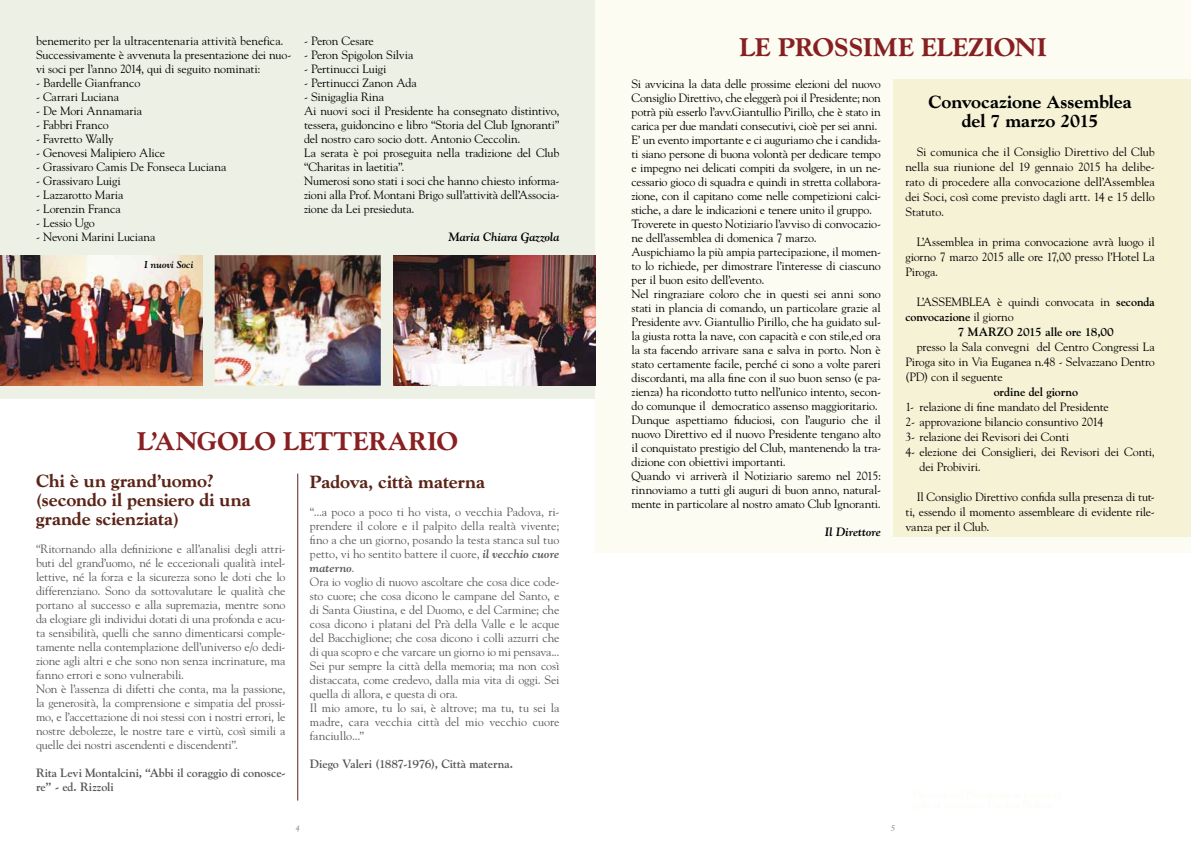
<style>
.page{position:relative;width:1191px;height:842px;background:#fff}
.page>*{position:absolute;margin:0;border:0;box-sizing:border-box;transform-origin:0 0}
.t1{font:800 26px "Goudy";letter-spacing:-.005em;color:#882022}
.t2{font:800 18px/19px "Goudy";letter-spacing:-.005em;color:#5b2417}
.t3{font:800 18px/19px "Goudy";letter-spacing:-.01em;color:#000;text-align:center}
.t4{font:12px/14px "Goudy Std";letter-spacing:-.015em;color:#000;text-align:justify}
.t5{font:12px/14px "Goudy Std";letter-spacing:-.01em;color:#58585a}
.t6{font:700 12px/14px "Goudy Std";letter-spacing:-.01em;color:#58585a}
.t7{font:700 12px "Goudy Std";letter-spacing:-.015em;color:#000}
.t8{font:italic 700 12px "Goudy Std";letter-spacing:-.005em;color:#000}
.t9{font:italic 700 10px "Goudy Std";letter-spacing:.005em;color:#000}
.t10{font:italic 8px "Goudy Std";color:#707172}
.s1{font-weight:700;font-style:italic}
.s2{font-weight:700}
.s3{font-weight:400}
</style>
<div class="page">
<div style="left:0;top:0;width:595px;height:398px;background:#edf0e4"></div>
<div style="left:595px;top:0;width:596px;height:553px;background:#fcfcf3"></div>
<img style="left:215px;top:255px;width:166px;height:131px">
<img style="left:393px;top:255px;width:202px;height:131px">
<img style="left:0;top:255px;width:202px;height:131px">
<hr style="left:297px;top:474px;width:1px;height:327px;background:#5b2417">
<div style="left:893px;top:79px;width:298px;height:457px;background:#f6f2d5"></div>
<p class="t4" style="left:36px;top:34px;width:257px;text-align:left">benemerito per la ultracentenaria attività benefica.<br>Successivamente è avvenuta la presentazione dei nuo&shy;vi soci per l’anno 2014, qui di seguito nominati:</p>
<p class="t4" style="left:36px;top:76px;width:106px">- Bardelle Gianfranco</p>
<p class="t4" style="left:36px;top:90px;width:85px">- Carrari Luciana</p>
<p class="t4" style="left:36px;top:104px;width:108px">- De Mori Annamaria</p>
<p class="t4" style="left:36px;top:118px;width:74px">- Fabbri Franco</p>
<p class="t4" style="left:36px;top:132px;width:79px">- Favretto Wally</p>
<p class="t4" style="left:36px;top:146px;width:131px">- Genovesi Malipiero Alice</p>
<p class="t4" style="left:36px;top:160px;width:192px">- Grassivaro Camis De Fonseca Luciana</p>
<p class="t4" style="left:36px;top:174px;width:86px">- Grassivaro Luigi</p>
<p class="t4" style="left:36px;top:188px;width:89px">- Lazzarotto Maria</p>
<p class="t4" style="left:36px;top:202px;width:86px">- Lorenzin Franca</p>
<p class="t4" style="left:36px;top:216px;width:60px">- Lessio Ugo</p>
<p class="t4" style="left:36px;top:230px;width:121px">- Nevoni Marini Luciana</p>
<p class="t9" style="left:144px;top:258px;width:51px">I nuovi Soci</p>
<p class="t4" style="left:304px;top:34px;width:71px">- Peron Cesare</p>
<p class="t4" style="left:304px;top:48px;width:111px">- Peron Spigolon Silvia</p>
<p class="t4" style="left:304px;top:62px;width:84px">- Pertinucci Luigi</p>
<p class="t4" style="left:304px;top:76px;width:114px">- Pertinucci Zanon Ada</p>
<p class="t4" style="left:304px;top:90px;width:257px;text-align:left">- Sinigaglia Rina<br>Ai nuovi soci il Presidente ha consegnato distintivo, tessera, guidoncino e libro “Storia del Club Ignoranti” del nostro caro socio dott. Antonio Ceccolin.<br>La serata è poi proseguita nella tradizione del Club “Charitas in laetitia”.<br>Numerosi sono stati i soci che hanno chiesto informa&shy;zioni alla Prof. Montani Brigo sull’attività dell’Associa&shy;zione da Lei presieduta.</p>
<p class="t8" style="left:448px;top:229px;width:112px">Maria Chiara Gazzola</p>
<h1 class="t1" style="left:137px;top:426px;width:323px">L’ANGOLO LETTERARIO</h1>
<h2 class="t2" style="left:36px;top:471px;width:216px">Chi è un grand’uomo? (secondo il pensiero di una grande scienziata)</h2>
<p class="t5" style="left:36px;top:541px;width:251px">“Ritornando alla definizione e all’analisi degli attri&shy;buti del grand’uomo, né le eccezionali qualità intel&shy;lettive, né la forza e la sicurezza sono le doti che lo differenziano. Sono da sottovalutare le qualità che portano al successo e alla supremazia, mentre sono da elogiare gli individui dotati di una profonda e acu&shy;ta sensibilità, quelli che sanno dimenticarsi comple&shy;tamente nella contemplazione dell’universo e/o dedi&shy;zione agli altri e che sono non senza incrinature, ma fanno errori e sono vulnerabili.<br>Non è l’assenza di difetti che conta, ma la passione, la generosità, la comprensione e simpatia del prossi&shy;mo, e l’accettazione di noi stessi con i nostri errori, le nostre debolezze, le nostre tare e virtù, così simili a quelle dei nostri ascendenti e discendenti”.</p>
<p class="t6" style="left:36px;top:766px;width:251px">Rita Levi Montalcini, “Abbi il coraggio di conosce&shy;re” - ed. Rizzoli</p>
<h2 class="t2" style="left:310px;top:472px;width:177px">Padova, città materna</h2>
<p class="t5" style="left:310px;top:504px;width:251px">“...a poco a poco ti ho vista, o vecchia Padova, ri&shy;prendere il colore e il palpito della realtà vivente; fino a che un giorno, posando la testa stanca sul tuo petto, vi ho sentito battere il cuore, <span class="s1">il vecchio cuore materno</span>.<br>Ora io voglio di nuovo ascoltare che cosa dice code&shy;sto cuore; che cosa dicono le campane del Santo, e di Santa Giustina, e del Duomo, e del Carmine; che cosa dicono i platani del Prà della Valle e le acque del Bacchiglione; che cosa dicono i colli azzurri che di qua scopro e che varcare un giorno io mi pensava...<br>Sei pur sempre la città della memoria; ma non così distaccata, come credevo, dalla mia vita di oggi. Sei quella di allora, e questa di ora.<br>Il mio amore, tu lo sai, è altrove; ma tu, tu sei la madre, cara vecchia città del mio vecchio cuore fanciullo...”</p>
<p class="t6" style="left:310px;top:756px;width:205px">Diego Valeri (1887-1976), Città materna.</p>
<h1 class="t1" style="left:739px;top:32px;width:309px">LE PROSSIME ELEZIONI</h1>
<h2 class="t3" style="left:928px;top:93px;width:205px">Convocazione Assemblea del 7 marzo 2015</h2>
<p class="t4" style="left:905px;top:145px;width:251px;line-height:15px;text-indent:11px">Si comunica che il Consiglio Direttivo del Club nella sua riunione del 19 gennaio 2015 ha delibe&shy;rato di procedere alla convocazione dell’Assemblea dei Soci, così come previsto dagli artt. 14 e 15 dello Statuto.</p>
<p class="t4" style="left:905px;top:235px;width:251px;line-height:15px;text-indent:11px">L’Assemblea in prima convocazione avrà luogo il giorno 7 marzo 2015 alle ore 17,00 presso l’Hotel La Piroga.</p>
<p class="t4" style="left:916px;top:295px;width:240px">L’ASSEMBLEA è quindi convocata in <span class="s2">seconda</span></p>
<p class="t7" style="left:905px;top:310px;width:110px">convocazione <span class="s3">il giorno</span></p>
<p class="t7" style="left:957px;top:325px;width:158px">7 MARZO 2015 alle ore 18,00</p>
<p class="t4" style="left:905px;top:340px;width:251px;line-height:15px;text-indent:11px">presso la Sala convegni del Centro Congressi La Piroga sito in Via Euganea n.48 - Selvazzano Dentro (PD) con il seguente</p>
<p class="t7" style="left:993px;top:385px;width:86px">ordine del giorno</p>
<p class="t4" style="left:905px;top:400px;width:205px">1- relazione di fine mandato del Presidente</p>
<p class="t4" style="left:905px;top:415px;width:199px">2- approvazione bilancio consuntivo 2014</p>
<p class="t4" style="left:905px;top:430px;width:165px">3- relazione dei Revisori dei Conti</p>
<p class="t4" style="left:905px;top:445px;width:251px">4- elezione dei Consiglieri, dei Revisori dei Conti,</p>
<p class="t4" style="left:919px;top:460px;width:63px">dei Probiviri.</p>
<p class="t4" style="left:905px;top:490px;width:251px;line-height:15px;text-indent:11px">Il Consiglio Direttivo confida sulla presenza di tut&shy;ti, essendo il momento assembleare di evidente rile&shy;vanza per il Club.</p>
<p class="t4" style="left:631px;top:76px;width:251px;text-align:left">Si avvicina la data delle prossime elezioni del nuovo Consiglio Direttivo, che eleggerà poi il Presidente; non potrà più esserlo l’avv.Giantullio Pirillo, che è stato in carica per due mandati consecutivi, cioè per sei anni.<br>E’ un evento importante e ci auguriamo che i candida&shy;ti siano persone di buona volontà per dedicare tempo e impegno nei delicati compiti da svolgere, in un ne&shy;cessario gioco di squadra e quindi in stretta collabora&shy;zione, con il capitano come nelle competizioni calci&shy;stiche, a dare le indicazioni e tenere unito il gruppo.<br>Troverete in questo Notiziario l’avviso di convocazio&shy;ne dell’assemblea di domenica 7 marzo.<br>Auspichiamo la più ampia partecipazione, il momen&shy;to lo richiede, per dimostrare l’interesse di ciascuno per il buon esito dell’evento.<br>Nel ringraziare coloro che in questi sei anni sono stati in plancia di comando, un particolare grazie al Presidente avv. Giantullio Pirillo, che ha guidato sul&shy;la giusta rotta la nave, con capacità e con stile,ed ora la sta facendo arrivare sana e salva in porto. Non è stato certamente facile, perché ci sono a volte pareri discordanti, ma alla fine con il suo buon senso (e pa&shy;zienza) ha ricondotto tutto nell’unico intento, secon&shy;do comunque il democratico assenso maggioritario.<br>Dunque aspettiamo fiduciosi, con l’augurio che il nuovo Direttivo ed il nuovo Presidente tengano alto il conquistato prestigio del Club, mantenendo la tra&shy;dizione con obiettivi importanti.<br>Quando vi arriverà il Notiziario saremo nel 2015: rinnoviamo a tutti gli auguri di buon anno, natural&shy;mente in particolare al nostro amato Club Ignoranti.</p>
<p class="t8" style="left:825px;top:524px;width:58px">Il Direttore</p>
<p class="t10" style="left:296px;top:823px;width:5px">4</p>
<p class="t10" style="left:891px;top:823px;width:5px">5</p>
</div>
